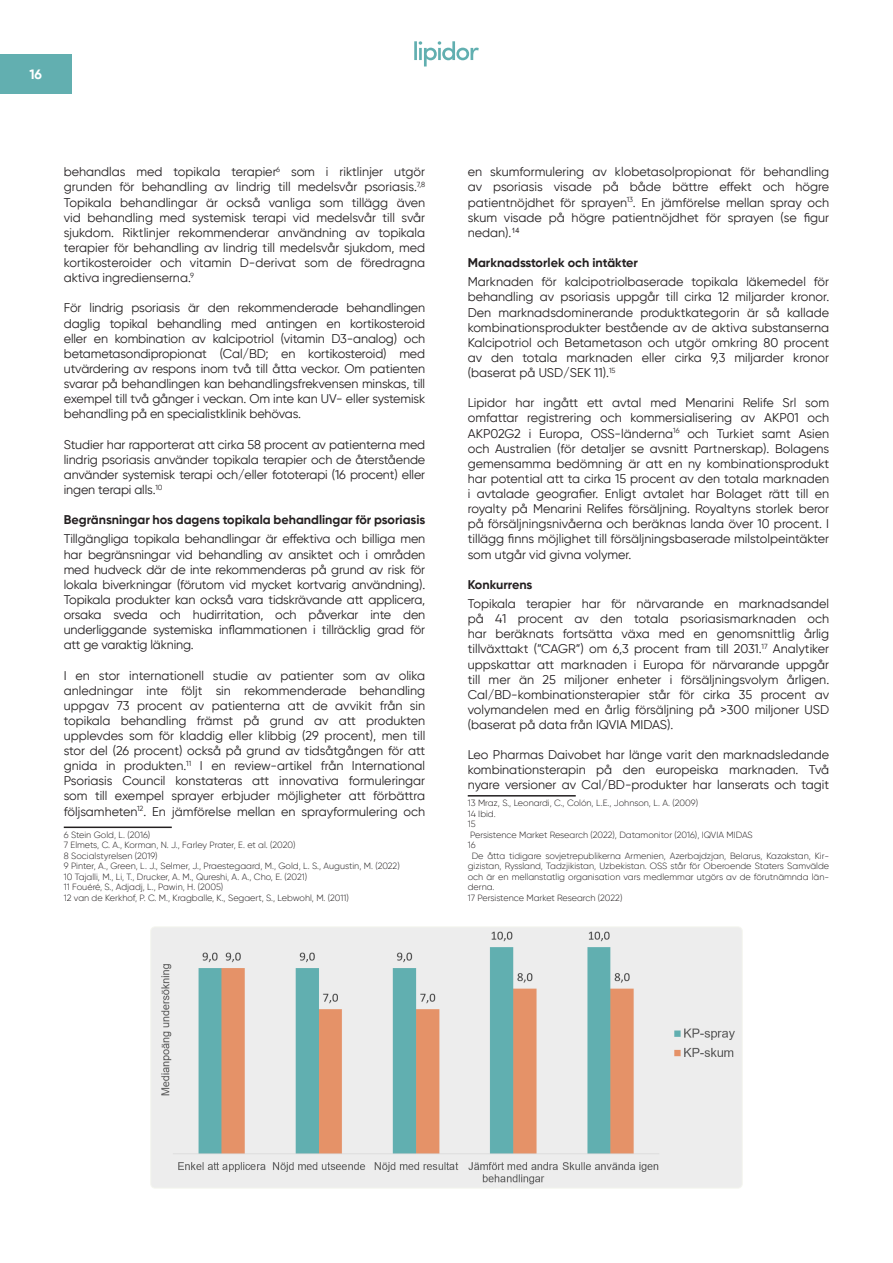
<style>
.page{position:relative;width:893px;height:1263px;background:#fff}
.page>*{position:absolute;margin:0;border:0;box-sizing:border-box;transform-origin:0 0}
.t1{font:700 13.5px "Gilroy";color:#fff}
.Brödtext{font:12.6px/15.1px "Gilroy";color:#231f20;text-align:justify}
.Rubrik_3_ny{font:700 12.6px "Gilroy";color:#231f20}
.Fotnot{font:300 9px/10.5px "Gilroy";color:#231f20}
</style>
<div class="page">
<div style="left:0;top:54px;width:71px;height:40px;background:#62afb0"></div>
<svg style="left:414px;top:41px;width:65px;height:25px"></svg>
<hr style="left:64px;top:826px;width:108px;height:2px;background:#231f20">
<hr style="left:468px;top:795px;width:108px;height:1px;background:#231f20">
<img style="left:152px;top:928px;width:589px;height:258px">
<div style="left:150px;top:926px;width:593px;height:262px;border:1px solid #f5f6ef;border-radius:4px"></div>
<p class="t1" style="left:29px;top:66px;width:14px">16</p>
<p class="Brödtext" style="left:64px;top:164px;width:363px">behandlas med topikala terapier<sup>6</sup> som i riktlinjer utgör grunden för behandling av lindrig till medelsvår psoriasis.<sup>7,8<br></sup>Topikala behandlingar är också vanliga som tillägg även vid behandling med systemisk terapi vid medelsvår till svår sjukdom. Riktlinjer rekommenderar användning av topikala terapier för behandling av lindrig till medelsvår sjukdom, med kortikosteroider och vitamin D-derivat som de föredragna aktiva ingredienserna.<sup>9</sup></p>
<p class="Brödtext" style="left:64px;top:300px;width:363px">För lindrig psoriasis är den rekommenderade behandlingen daglig topikal behandling med antingen en kortikosteroid eller en kombination av kalcipotriol (vitamin D3-analog) och betametasondipropionat (Cal/BD; en kortikosteroid) med utvärdering av respons inom två till åtta veckor. Om patienten svarar på behandlingen kan behandlingsfrekvensen minskas, till exempel till två gånger i veckan. Om inte kan UV- eller systemisk behandling på en specialistklinik behövas.</p>
<p class="Brödtext" style="left:64px;top:436px;width:363px">Studier har rapporterat att cirka 58 procent av patienterna med lindrig psoriasis använder topikala terapier och de återstående använder systemisk terapi och/eller fototerapi (16 procent) eller ingen terapi alls.<sup>10</sup></p>
<p class="Rubrik_3_ny" style="left:64px;top:512px;width:363px">Begränsningar hos dagens topikala behandlingar för psoriasis</p>
<p class="Brödtext" style="left:64px;top:531px;width:363px">Tillgängliga topikala behandlingar är effektiva och billiga men har begränsningar vid behandling av ansiktet och i områden med hudveck där de inte rekommenderas på grund av risk för lokala biverkningar (förutom vid mycket kortvarig användning).<br>Topikala produkter kan också vara tidskrävande att applicera, orsaka sveda och hudirritation, och påverkar inte den underliggande systemiska inflammationen i tillräcklig grad för att ge varaktig läkning.</p>
<p class="Brödtext" style="left:64px;top:667px;width:363px">I en stor internationell studie av patienter som av olika anledningar inte följt sin rekommenderade behandling uppgav 73 procent av patienterna att de avvikit från sin topikala behandling främst på grund av att produkten upplevdes som för kladdig eller klibbig (29 procent), men till stor del (26 procent) också på grund av tidsåtgången för att gnida in produkten.<sup>11</sup> I en review-artikel från International Psoriasis Council konstateras att innovativa formuleringar som till exempel sprayer erbjuder möjligheter att förbättra följsamheten<sup>12</sup>. En jämförelse mellan en sprayformulering och</p>
<p class="Fotnot" style="left:64px;top:829px;width:88px">6 Stein Gold, L. (2016)</p>
<p class="Fotnot" style="left:64px;top:840px;width:233px">7 Elmets, C. A., Korman, N. J., Farley Prater, E. et al. (2020)</p>
<p class="Fotnot" style="left:64px;top:850px;width:95px">8 Socialstyrelsen (2019)</p>
<p class="Fotnot" style="left:64px;top:861px;width:337px">9 Pinter, A., Green, L. J., Selmer, J., Praestegaard, M., Gold, L. S., Augustin, M. (2022)</p>
<p class="Fotnot" style="left:64px;top:871px;width:245px">10 Tajalli, M., Li, T., Drucker, A. M., Qureshi, A. A., Cho, E. (2021)</p>
<p class="Fotnot" style="left:64px;top:882px;width:161px">11 Fouéré, S., Adjadj, L., Pawin, H. (2005)</p>
<p class="Fotnot" style="left:64px;top:892px;width:286px">12 van de Kerkhof, P. C. M., Kragballe, K., Segaert, S., Lebwohl, M. (2011)</p>
<p class="Brödtext" style="left:468px;top:164px;width:363px">en skumformulering av klobetasolpropionat för behandling av psoriasis visade på både bättre effekt och högre patientnöjdhet för sprayen<sup>13</sup>. En jämförelse mellan spray och skum visade på högre patientnöjdhet för sprayen (se figur nedan).<sup>14</sup></p>
<p class="Rubrik_3_ny" style="left:468px;top:255px;width:172px">Marknadsstorlek och intäkter</p>
<p class="Brödtext" style="left:468px;top:274px;width:363px">Marknaden för kalcipotriolbaserade topikala läkemedel för behandling av psoriasis uppgår till cirka 12 miljarder kronor.<br>Den marknadsdominerande produktkategorin är så kallade kombinationsprodukter bestående av de aktiva substanserna Kalcipotriol och Betametason och utgör omkring 80 procent av den totala marknaden eller cirka 9,3 miljarder kronor (baserat på USD/SEK 11).<sup>15</sup></p>
<p class="Brödtext" style="left:468px;top:395px;width:363px">Lipidor har ingått ett avtal med Menarini Relife Srl som omfattar registrering och kommersialisering av AKP01 och AKP02G2 i Europa, OSS-länderna<sup>16</sup> och Turkiet samt Asien och Australien (för detaljer se avsnitt Partnerskap). Bolagens gemensamma bedömning är att en ny kombinationsprodukt har potential att ta cirka 15 procent av den totala marknaden i avtalade geografier. Enligt avtalet har Bolaget rätt till en royalty på Menarini Relifes försäljning. Royaltyns storlek beror på försäljningsnivåerna och beräknas landa över 10 procent. I tillägg finns möjlighet till försäljningsbaserade milstolpeintäkter som utgår vid givna volymer.</p>
<p class="Rubrik_3_ny" style="left:468px;top:576px;width:66px">Konkurrens</p>
<p class="Brödtext" style="left:468px;top:596px;width:363px">Topikala terapier har för närvarande en marknadsandel på 41 procent av den totala psoriasismarknaden och har beräknats fortsätta växa med en genomsnittlig årlig tillväxttakt (”CAGR”) om 6,3 procent fram till 2031.<sup>17</sup> Analytiker uppskattar att marknaden i Europa för närvarande uppgår till mer än 25 miljoner enheter i försäljningsvolym årligen.<br>Cal/BD-kombinationsterapier står för cirka 35 procent av volymandelen med en årlig försäljning på &gt;300 miljoner USD (baserat på data från IQVIA MIDAS).</p>
<p class="Brödtext" style="left:468px;top:747px;width:363px">Leo Pharmas Daivobet har länge varit den marknadsledande kombinationsterapin på den europeiska marknaden. Två nyare versioner av Cal/BD-produkter har lanserats och tagit</p>
<p class="Fotnot" style="left:468px;top:798px;width:232px">13 Mraz, S., Leonardi, C., Colón, L.E., Johnson, L. A. (2009)</p>
<p class="Fotnot" style="left:468px;top:808px;width:29px">14 Ibid.</p>
<p class="Fotnot" style="left:468px;top:819px;width:286px">15<br>Persistence Market Research (2022), Datamonitor (2016), IQVIA MIDAS</p>
<p class="Fotnot" style="left:468px;top:840px;width:9px">16</p>
<p class="Fotnot" style="left:472px;top:850px;width:359px">De åtta tidigare sovjetrepublikerna Armenien, Azerbajdzjan, Belarus, Kazakstan, Kir-</p>
<p class="Fotnot" style="left:468px;top:861px;width:363px">gizistan, Ryssland, Tadzjikistan, Uzbekistan. OSS står för Oberoende Staters Samvälde</p>
<p class="Fotnot" style="left:468px;top:871px;width:363px">och är en mellanstatlig organisation vars medlemmar utgörs av de förutnämnda län-</p>
<p class="Fotnot" style="left:468px;top:882px;width:28px">derna.</p>
<p class="Fotnot" style="left:468px;top:892px;width:156px">17 Persistence Market Research (2022)</p>
</div>
